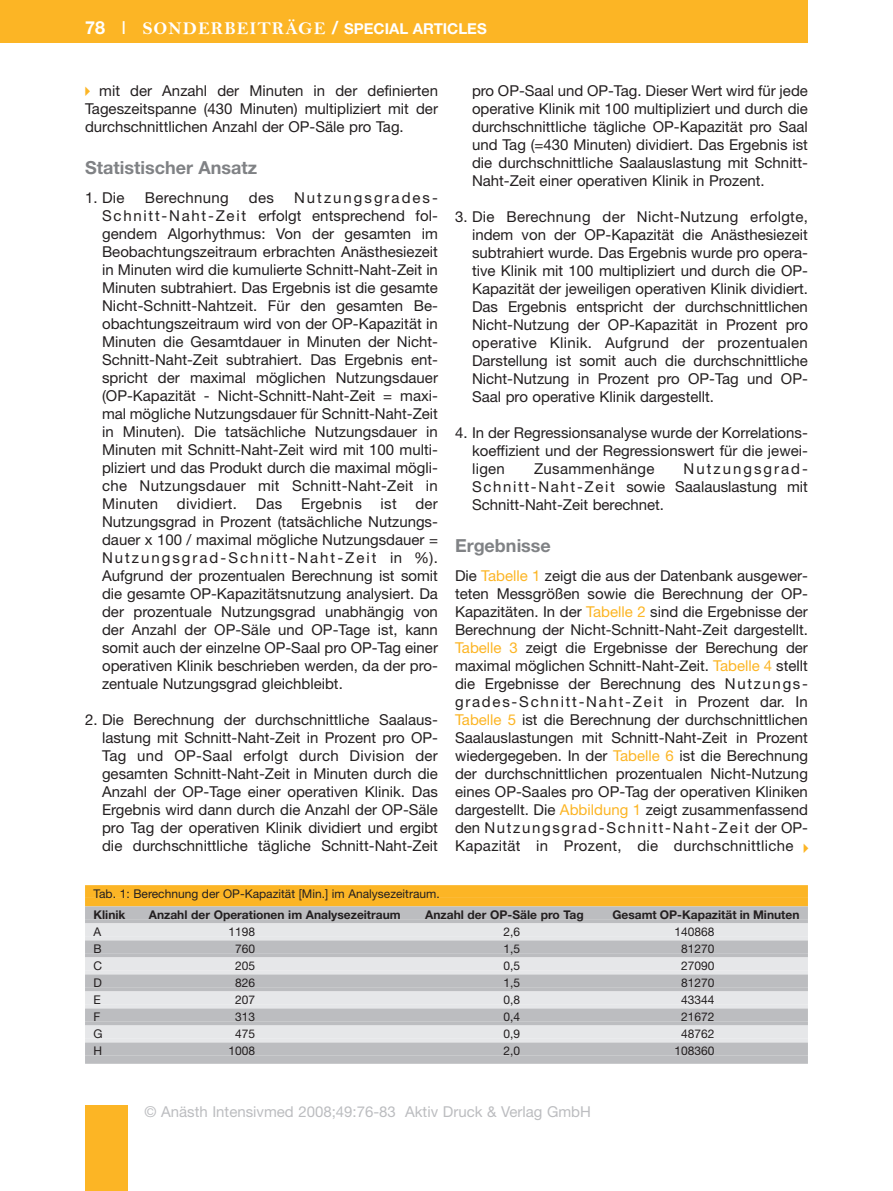
<style>
.page{position:relative;width:893px;height:1191px;background:#fff}
.page>*{position:absolute;margin:0;border:0;box-sizing:border-box;transform-origin:0 0}
.t1{font:700 18px "Helvetica Neue";color:#808285}
.t2{font:15px/18px "Helvetica Neue";color:#231f20;text-align:justify}
.t3{font:15px "Helvetica Neue";color:#bcbdc0}
.t4{font:700 15px "Helvetica Neue";color:#fff}
.t5{font:15px "Helvetica Neue";letter-spacing:.02em;color:#231f20}
.t6{font:12px "Helvetica Neue";color:#231f20}
.t7{font:700 12px "Helvetica Neue";color:#231f20}
.s1{font-size:18px}
.s2{font-weight:400;font-size:18px}
.s3{font-family:"Bell MT Bold";font-weight:400;font-size:18px}
.s4{color:#fcb525}
</style>
<div class="page">
<div style="left:0;top:0;width:808px;height:43px;background:#fcb525"></div>
<div style="left:85px;top:1106px;width:43px;height:85px;background:#fcb525"></div>
<div style="left:85px;top:885px;width:723px;height:13px;background:#fcb525"></div>
<div style="left:85px;top:898px;width:723px;height:8px;background:#fcb525"></div>
<div style="left:85px;top:906px;width:723px;height:13px;background:#bcbdc0"></div>
<hr style="left:85px;top:919px;width:723px;height:4px;background:#bcbdc0">
<div style="left:85px;top:923px;width:723px;height:13px;background:#e6e7e9"></div>
<hr style="left:85px;top:936px;width:723px;height:4px;background:#e6e7e9">
<div style="left:85px;top:940px;width:723px;height:13px;background:#bcbdc0"></div>
<hr style="left:85px;top:953px;width:723px;height:4px;background:#bcbdc0">
<div style="left:85px;top:957px;width:723px;height:13px;background:#e6e7e9"></div>
<hr style="left:85px;top:970px;width:723px;height:4px;background:#e6e7e9">
<div style="left:85px;top:974px;width:723px;height:13px;background:#bcbdc0"></div>
<hr style="left:85px;top:987px;width:723px;height:4px;background:#bcbdc0">
<div style="left:85px;top:991px;width:723px;height:13px;background:#e6e7e9"></div>
<hr style="left:85px;top:1004px;width:723px;height:4px;background:#e6e7e9">
<div style="left:85px;top:1008px;width:723px;height:13px;background:#bcbdc0"></div>
<hr style="left:85px;top:1021px;width:723px;height:4px;background:#bcbdc0">
<div style="left:85px;top:1025px;width:723px;height:13px;background:#e6e7e9"></div>
<hr style="left:85px;top:1038px;width:723px;height:4px;background:#e6e7e9">
<div style="left:85px;top:1042px;width:723px;height:13px;background:#bcbdc0"></div>
<div style="left:85px;top:1055px;width:723px;height:8px;background:#bcbdc0"></div>
<p class="t4" style="left:85px;top:23px;width:403px"><span class="s1">78</span> <span class="s2">I</span> <span class="s3">SONDERBEITRÄGE</span> <span class="s1">/</span> SPECIAL ARTICLES</p>
<p class="t2" style="left:85px;top:83px;width:354px;text-indent:14px">mit der Anzahl der Minuten in der definierten Tageszeitspanne (430 Minuten) multipliziert mit der durchschnittlichen Anzahl der OP-Säle pro Tag.</p>
<p class="t1" style="left:85px;top:161px;width:174px">Statistischer Ansatz</p>
<p class="t2" style="left:85px;top:190px;width:41px">1. Die</p>
<p class="t5" style="left:145px;top:192px;width:86px">Berechnung</p>
<p class="t2" style="left:249px;top:190px;width:27px">des</p>
<p class="t2" style="left:102px;top:190px;width:337px;text-indent:192px">Nutzungsgrades-Schnitt-Naht-Zeit erfolgt entsprechend fol&shy;gendem Algorhythmus: Von der gesamten im Beobachtungszeitraum erbrachten Anästhesiezeit in Minuten wird die kumulierte Schnitt-Naht-Zeit in Minuten subtrahiert. Das Ergebnis ist die gesamte Nicht-Schnitt-Nahtzeit. Für den gesamten Be - obachtungszeitraum wird von der OP-Kapazität in Minuten die Gesamtdauer in Minuten der Nicht-Schnitt-Naht-Zeit subtrahiert. Das Ergebnis ent&shy;spricht der maximal möglichen Nutzungsdauer (OP-Kapazität - Nicht-Schnitt-Naht-Zeit = maxi&shy;mal mögliche Nutzungsdauer für Schnitt-Naht-Zeit in Minuten). Die tatsächliche Nutzungsdauer in Minuten mit Schnitt-Naht-Zeit wird mit 100 multi&shy;pliziert und das Produkt durch die maximal mögli&shy;che Nutzungsdauer mit Schnitt-Naht-Zeit in Minuten dividiert. Das Ergebnis ist der Nutzungsgrad in Prozent (tatsächliche Nutzungs - dauer x 100 / maximal mögliche Nutzungsdauer = Nutzungsgrad-Schnitt-Naht-Zeit in %).<br>Aufgrund der prozentualen Berechnung ist somit die gesamte OP-Kapazitätsnutzung analysiert. Da der prozentuale Nutzungsgrad unabhängig von der Anzahl der OP-Säle und OP-Tage ist, kann somit auch der einzelne OP-Saal pro OP-Tag einer operativen Klinik beschrieben werden, da der pro&shy;zentuale Nutzungsgrad gleichbleibt.</p>
<p class="t2" style="left:102px;top:712px;width:337px;text-indent:-17px">2. Die Berechnung der durchschnittliche Saalaus - lastung mit Schnitt-Naht-Zeit in Prozent pro OP-Tag und OP-Saal erfolgt durch Division der gesamten Schnitt-Naht-Zeit in Minuten durch die Anzahl der OP-Tage einer operativen Klinik. Das Ergebnis wird dann durch die Anzahl der OP-Säle pro Tag der operativen Klinik dividiert und ergibt die durchschnittliche tägliche Schnitt-Naht-Zeit</p>
<p class="t2" style="left:472px;top:83px;width:337px">pro OP-Saal und OP-Tag. Dieser Wert wird für jede operative Klinik mit 100 multipliziert und durch die durchschnittliche tägliche OP-Kapazität pro Saal und Tag (=430 Minuten) dividiert. Das Ergebnis ist die durchschnittliche Saalauslastung mit Schnitt-Naht-Zeit einer operativen Klinik in Prozent.</p>
<p class="t2" style="left:472px;top:209px;width:337px;text-indent:-17px">3. Die Berechnung der Nicht-Nutzung erfolgte, indem von der OP-Kapazität die Anästhesiezeit subtrahiert wurde. Das Ergebnis wurde pro opera&shy;tive Klinik mit 100 multipliziert und durch die OP-Kapazität der jeweiligen operativen Klinik dividiert.<br>Das Ergebnis entspricht der durchschnittlichen Nicht-Nutzung der OP-Kapazität in Prozent pro operative Klinik. Aufgrund der prozentualen Darstellung ist somit auch die durchschnittliche Nicht-Nutzung in Prozent pro OP-Tag und OP-Saal pro operative Klinik dargestellt.</p>
<p class="t2" style="left:472px;top:425px;width:337px;text-indent:-17px">4. In der Regressionsanalyse wurde der Korrelations - ko effizient und der Regressionswert für die jewei&shy;ligen</p>
<p class="t2" style="left:472px;top:461px;width:337px;text-indent:212px">Nutzungsgrad-Schnitt-Naht-Zeit sowie Saalauslastung mit Schnitt-Naht-Zeit berechnet.</p>
<p class="t1" style="left:455px;top:539px;width:97px">Ergebnisse</p>
<p class="t2" style="left:455px;top:568px;width:354px">Die <span class="s4">Tabelle 1</span> zeigt die aus der Datenbank ausgewer&shy;teten Messgrößen sowie die Berechnung der OP-Kapazitäten. In der <span class="s4">Tabelle 2</span> sind die Ergebnisse der Berechnung der Nicht-Schnitt-Naht-Zeit dargestellt.<br><span class="s4">Tabelle 3</span> zeigt die Ergebnisse der Berechung der maximal möglichen Schnitt-Naht-Zeit. <span class="s4">Tabelle 4</span> stellt die Ergebnisse der Berechnung des Nutzungs - grades-Schnitt-Naht-Zeit in Prozent dar. In <span class="s4">Tabelle 5</span> ist die Berechnung der durchschnittlichen Saalauslastungen mit Schnitt-Naht-Zeit in Prozent wiedergegeben. In der <span class="s4">Tabelle 6</span> ist die Berechnung der durchschnittlichen prozentualen Nicht-Nutzung eines OP-Saales pro OP-Tag der operativen Kliniken dargestellt. Die <span class="s4">Abbildung 1</span> zeigt zusammenfassend den Nutzungsgrad-Schnitt-Naht-Zeit der OP-Kapazität in Prozent, die durchschnittliche</p>
<p class="t5" style="left:534px;top:463px;width:122px">Zusammenhänge</p>
<p class="t6" style="left:94px;top:889px;width:348px">Tab. 1: Berechnung der OP-Kapazität [Min.] im Analysezeitraum.</p>
<p class="t7" style="left:94px;top:910px;width:33px">Klinik</p>
<p class="t7" style="left:149px;top:910px;width:253px">Anzahl der Operationen im Analysezeitraum</p>
<p class="t7" style="left:425px;top:910px;width:160px">Anzahl der OP-Säle pro Tag</p>
<p class="t7" style="left:612px;top:910px;width:189px">Gesamt OP-Kapazität in Minuten</p>
<p class="t6" style="left:94px;top:927px;width:9px">A</p>
<p class="t6" style="left:228px;top:927px;width:28px">1198</p>
<p class="t6" style="left:504px;top:927px;width:18px">2,6</p>
<p class="t6" style="left:674px;top:927px;width:42px">140868</p>
<p class="t6" style="left:94px;top:944px;width:10px">B</p>
<p class="t6" style="left:235px;top:944px;width:22px">760</p>
<p class="t6" style="left:504px;top:944px;width:18px">1,5</p>
<p class="t6" style="left:681px;top:944px;width:35px">81270</p>
<p class="t6" style="left:94px;top:961px;width:10px">C</p>
<p class="t6" style="left:235px;top:961px;width:22px">205</p>
<p class="t6" style="left:504px;top:961px;width:18px">0,5</p>
<p class="t6" style="left:681px;top:961px;width:35px">27090</p>
<p class="t6" style="left:94px;top:978px;width:10px">D</p>
<p class="t6" style="left:235px;top:978px;width:22px">826</p>
<p class="t6" style="left:504px;top:978px;width:18px">1,5</p>
<p class="t6" style="left:681px;top:978px;width:35px">81270</p>
<p class="t6" style="left:94px;top:995px;width:9px">E</p>
<p class="t6" style="left:235px;top:995px;width:22px">207</p>
<p class="t6" style="left:504px;top:995px;width:18px">0,8</p>
<p class="t6" style="left:681px;top:995px;width:35px">43344</p>
<p class="t6" style="left:94px;top:1012px;width:8px">F</p>
<p class="t6" style="left:235px;top:1012px;width:22px">313</p>
<p class="t6" style="left:504px;top:1012px;width:18px">0,4</p>
<p class="t6" style="left:681px;top:1012px;width:35px">21672</p>
<p class="t6" style="left:94px;top:1029px;width:11px">G</p>
<p class="t6" style="left:235px;top:1029px;width:22px">475</p>
<p class="t6" style="left:504px;top:1029px;width:18px">0,9</p>
<p class="t6" style="left:681px;top:1029px;width:35px">48762</p>
<p class="t6" style="left:94px;top:1046px;width:10px">H</p>
<p class="t6" style="left:228px;top:1046px;width:28px">1008</p>
<p class="t6" style="left:504px;top:1046px;width:18px">2,0</p>
<p class="t6" style="left:674px;top:1046px;width:42px">108360</p>
<p class="t3" style="left:145px;top:1106px;width:448px">© Anästh Intensivmed 2008;49:76-83 Aktiv Druck &amp; Verlag GmbH</p>
</div>
